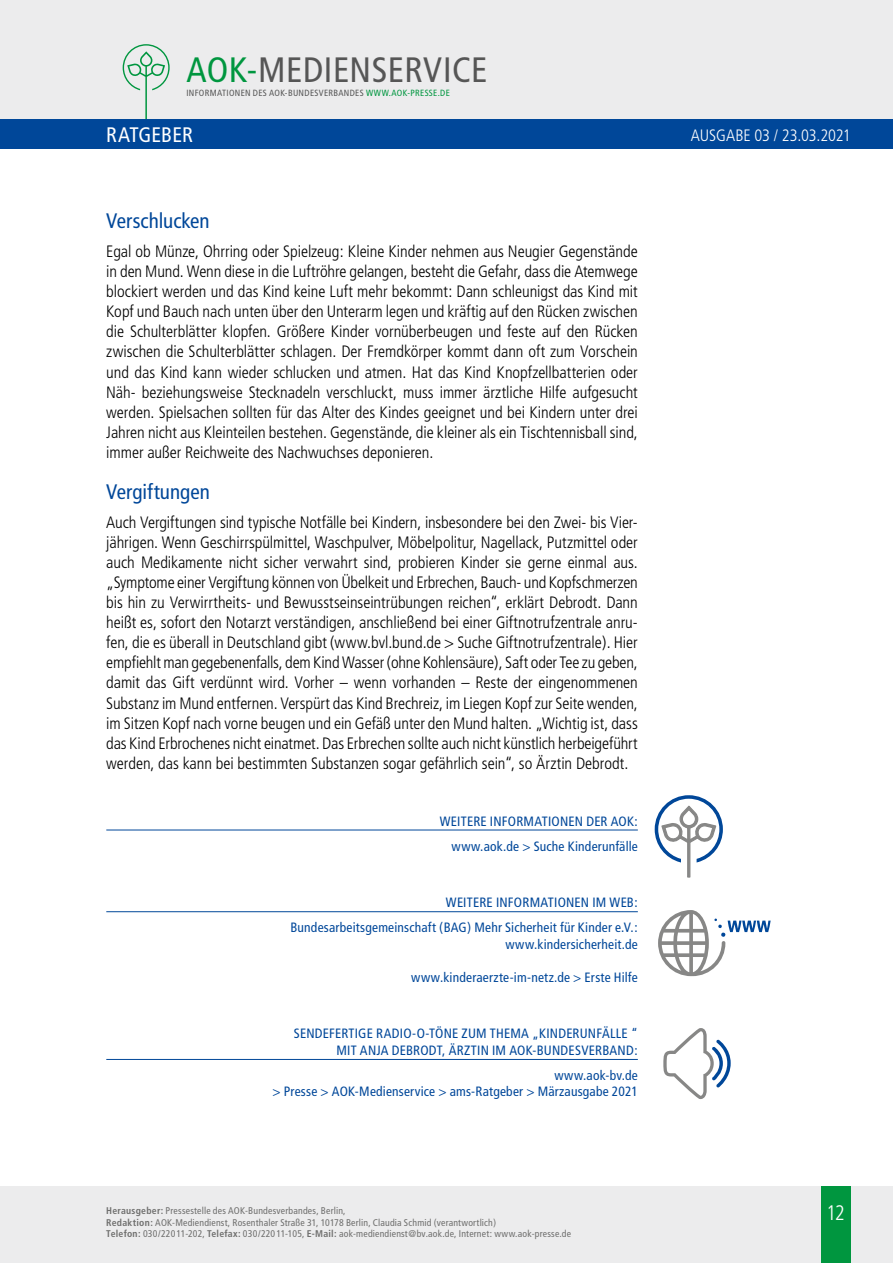
<style>
.page{position:relative;width:893px;height:1263px;background:#fff}
.page>*{position:absolute;margin:0;border:0;box-sizing:border-box;transform-origin:0 0}
.t1{font:condensed 35.25px "Frutiger";letter-spacing:.015em;color:#565656}
.t2{font:condensed 21px "Frutiger";color:#004799}
.t3{font:condensed 21px "Frutiger";color:#fff}
.t4{font:300 condensed 21px "Frutiger";color:#fff}
.t5{font:300 condensed 16.5px/20.1px "Frutiger";letter-spacing:-.005em;color:#000;text-align:justify}
.t6{font:300 condensed 16.5px "Frutiger";letter-spacing:-.01em;color:#fff}
.t7{font:condensed 13.5px/25px "Frutiger";letter-spacing:.015em;color:#004799;text-align:right}
.t8{font:condensed 9.75px/11.7px "Frutiger";letter-spacing:.02em;color:#6f6f6e}
.t9{font:condensed 9px "Frutiger";letter-spacing:.035em;color:#565656}
.s1{color:#00963f}
.s2{font-weight:700}
</style>
<div class="page">
<div style="left:0;top:1186px;width:893px;height:77px;background:#ececed"></div>
<div style="left:821px;top:1186px;width:29px;height:77px;background:#00963f"></div>
<div style="left:0;top:0;width:893px;height:141px;background:#ececed"></div>
<svg style="left:123px;top:44px;width:47px;height:75px"></svg>
<div style="left:0;top:119px;width:893px;height:30px;background:#004799"></div>
<hr style="left:106px;top:830px;width:532px;height:1px;background:#004799">
<hr style="left:106px;top:911px;width:532px;height:1px;background:#004799">
<hr style="left:106px;top:1059px;width:532px;height:1px;background:#004799">
<svg style="left:654px;top:795px;width:69px;height:83px"></svg>
<svg style="left:658px;top:910px;width:113px;height:66px"></svg>
<svg style="left:663px;top:1028px;width:68px;height:71px"></svg>
<h1 class="t1" style="left:186px;top:49px;width:303px"><span class="s1">AOK-</span>MEDIENSERVICE</h1>
<p class="t9" style="left:186px;top:87px;width:265px">INFORMATIONEN DES AOK-BUNDESVERBANDES <span class="s1">WWW.AOK-PRESSE.DE</span></p>
<p class="t3" style="left:106px;top:123px;width:88px">RATGEBER</p>
<p class="t6" style="left:691px;top:125px;width:161px">AUSGABE 03 / 23.03.2021</p>
<p class="t2" style="left:106px;top:209px;width:105px">Verschlucken</p>
<p class="t5" style="left:106px;top:241px;width:533px">Egal ob Münze, Ohrring oder Spielzeug: Kleine Kinder nehmen aus Neugier Gegenstände in den Mund. Wenn diese in die Luftröhre gelangen, besteht die Gefahr, dass die Atemwege blockiert werden und das Kind keine Luft mehr bekommt: Dann schleunigst das Kind mit Kopf und Bauch nach unten über den Unterarm legen und kräftig auf den Rücken zwischen die Schulterblätter klopfen. Größere Kinder vornüberbeugen und feste auf den Rücken zwischen die Schulterblätter schlagen. Der Fremdkörper kommt dann oft zum Vorschein und das Kind kann wieder schlucken und atmen. Hat das Kind Knopfzellbatterien oder Näh- beziehungsweise Stecknadeln verschluckt, muss immer ärztliche Hilfe aufgesucht werden. Spielsachen sollten für das Alter des Kindes geeignet und bei Kindern unter drei Jahren nicht aus Kleinteilen bestehen. Gegenstände, die kleiner als ein Tischtennisball sind, immer außer Reichweite des Nachwuchses deponieren.</p>
<p class="t2" style="left:106px;top:479px;width:105px">Vergiftungen</p>
<p class="t5" style="left:106px;top:512px;width:533px">Auch Vergiftungen sind typische Notfälle bei Kindern, insbesondere bei den Zwei- bis Vier&shy;jährigen. Wenn Geschirrspülmittel, Waschpulver, Möbelpolitur, Nagellack, Putzmittel oder auch Medikamente nicht sicher verwahrt sind, probieren Kinder sie gerne einmal aus. „Symptome einer Vergiftung können von Übelkeit und Erbrechen, Bauch- und Kopfschmerzen bis hin zu Verwirrtheits- und Bewusstseinseintrübungen reichen“, erklärt Debrodt. Dann heißt es, sofort den Notarzt verständigen, anschließend bei einer Giftnotrufzentrale anru&shy;fen, die es überall in Deutschland gibt (www.bvl.bund.de &gt; Suche Giftnotrufzentrale). Hier empfiehlt man gegebenenfalls, dem Kind Wasser (ohne Kohlensäure), Saft oder Tee zu geben, damit das Gift verdünnt wird. Vorher – wenn vorhanden – Reste der eingenommenen Substanz im Mund entfernen. Verspürt das Kind Brechreiz, im Liegen Kopf zur Seite wenden, im Sitzen Kopf nach vorne beugen und ein Gefäß unter den Mund halten. „Wichtig ist, dass das Kind Erbrochenes nicht einatmet. Das Erbrechen sollte auch nicht künstlich herbeigeführt werden, das kann bei bestimmten Substanzen sogar gefährlich sein“, so Ärztin Debrodt.</p>
<p class="t7" style="left:440px;top:808px;width:199px">WEITERE INFORMATIONEN DER AOK: www.aok.de &gt; Suche Kinderunfälle</p>
<p class="t7" style="left:290px;top:890px;width:349px">WEITERE INFORMATIONEN IM WEB:<br>Bundesarbeitsgemeinschaft (BAG) Mehr Sicherheit für Kinder e.V.:</p>
<p class="t7" style="left:505px;top:932px;width:134px">www.kindersicherheit.de</p>
<p class="t7" style="left:411px;top:965px;width:228px">www.kinderaerzte-im-netz.de &gt; Erste Hilfe</p>
<p class="t7" style="left:294px;top:1026px;width:345px;line-height:16.5px">SENDEFERTIGE RADIO-O-TÖNE ZUM THEMA „KINDERUNFÄLLE “<br>MIT ANJA DEBRODT, ÄRZTIN IM AOK-BUNDESVERBAND:</p>
<p class="t7" style="left:272px;top:1067px;width:367px;line-height:16.5px">www.aok-bv.de<br>&gt; Presse &gt; AOK-Medienservice &gt; ams-Ratgeber &gt; Märzausgabe 2021</p>
<p class="t8" style="left:106px;top:1205px;width:466px"><span class="s2">Herausgeber:</span> Pressestelle des AOK-Bundesverbandes, Berlin,<br><span class="s2">Redaktion:</span> AOK-Mediendienst, Rosenthaler Straße 31, 10178 Berlin, Claudia Schmid (verantwortlich)<br><span class="s2">Telefon:</span> 030/22011-202, <span class="s2">Telefax:</span> 030/22011-105, <span class="s2">E-Mail:</span> aok-mediendienst@bv.aok.de, Internet: www.aok-presse.de</p>
<p class="t4" style="left:826px;top:1201px;width:20px">12</p>
</div>
